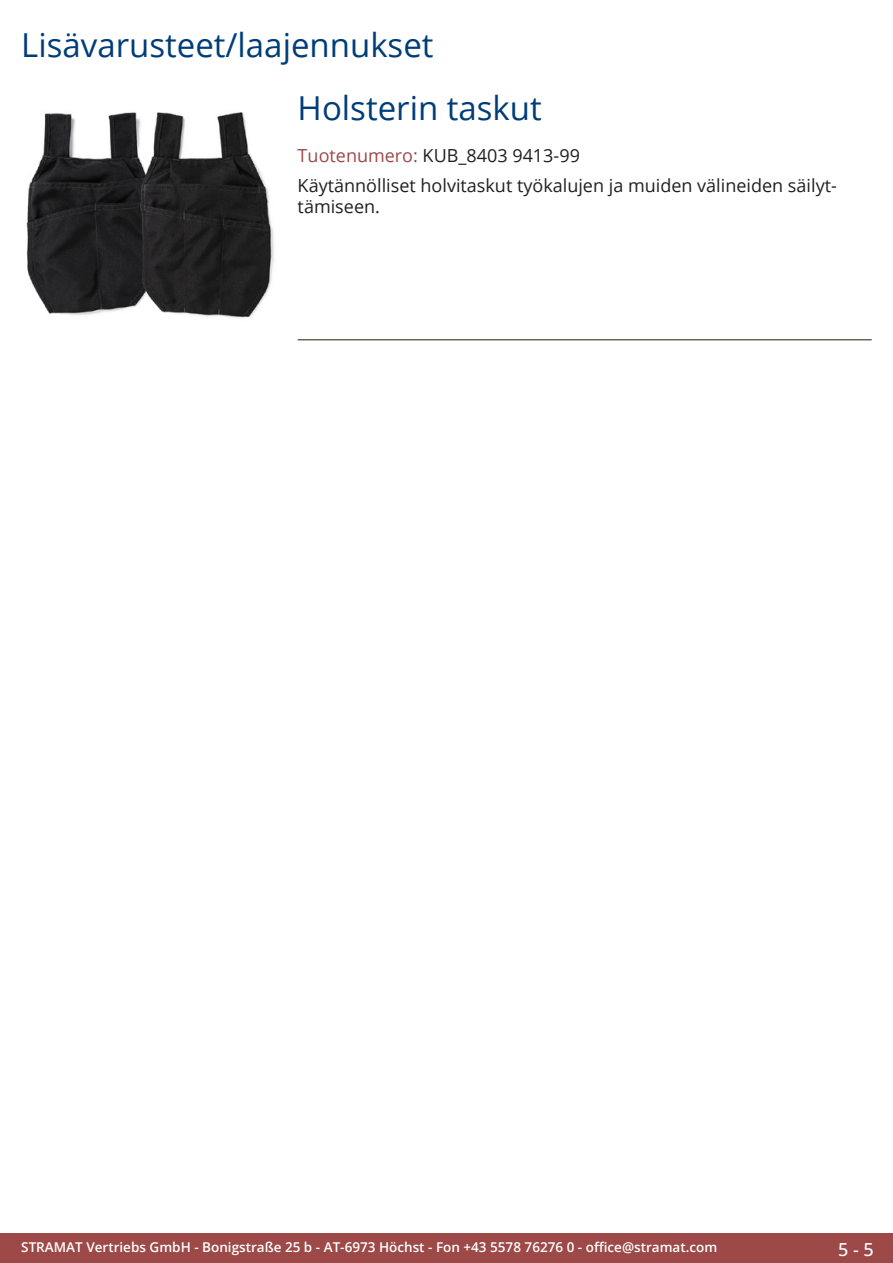
<style>
.page{position:relative;width:893px;height:1263px;background:#fff}
.page>*{position:absolute;margin:0;border:0;box-sizing:border-box;transform-origin:0 0}
.RastTitel{font:33px "Open Sans";color:#003d78}
.Produkttitel{font:33px "Open Sans";color:#003d78}
.Beschreibung_Text{font:18px/21.6px "Open Sans";color:#231f20}
.TechDaten_Überschrif{font:18px "Open Sans";color:#231f20}
.t1{font:500 18px "Open Sans";color:#fff}
.t2{font:600 13.5px "Open Sans";color:#fff}
.s1{color:#9c4948}
</style>
<div class="page">
<div style="left:0;top:1233px;width:893px;height:30px;background:#9c4948"></div>
<hr style="left:298px;top:340px;width:574px;height:1px;background:#201d08">
<img style="left:26px;top:112px;width:248px;height:207px">
<p class="RastTitel" style="left:21px;top:22px;width:414px">Lisävarusteet/laajennukset</p>
<p class="Produkttitel" style="left:298px;top:86px;width:246px">Holsterin taskut</p>
<p class="TechDaten_Überschrif" style="left:298px;top:143px;width:284px"><span class="s1">Tuotenumero:</span> KUB_8403 9413-99</p>
<p class="Beschreibung_Text" style="left:298px;top:174px;width:539px">Käytännölliset holvitaskut työkalujen ja muiden välineiden säilyt&shy;tämiseen.</p>
<p class="t2" style="left:21px;top:1238px;width:698px">STRAMAT Vertriebs GmbH - Bonigstraße 25 b - AT-6973 Höchst - Fon +43 5578 76276 0 - office@stramat.com</p>
<h2 class="t1" style="left:838px;top:1237px;width:37px">5 - 5</h2>
</div>
